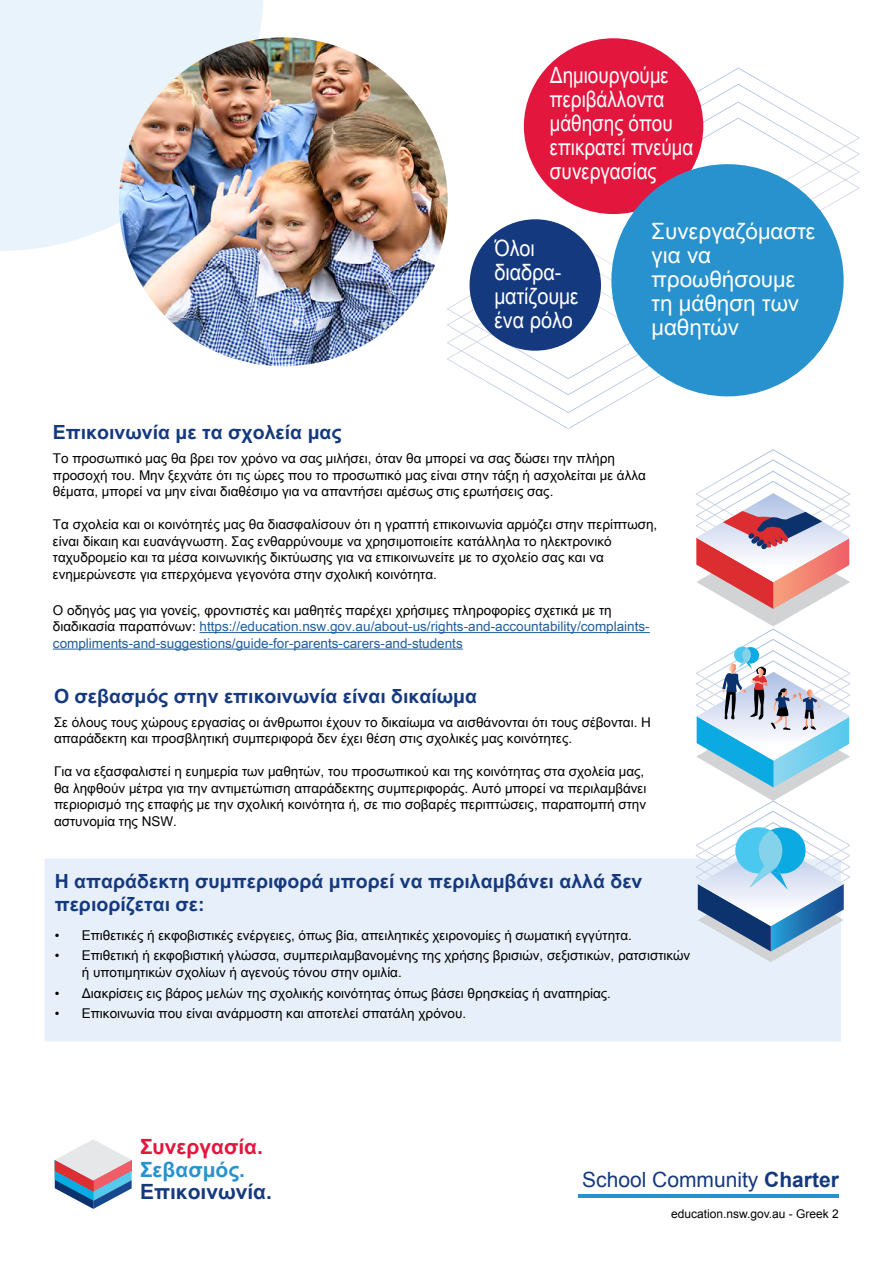
<style>
.page{position:relative;width:893px;height:1263px;background:#fff}
.page>*{position:absolute;margin:0;border:0;box-sizing:border-box;transform-origin:0 0}
.White_circle{font:22.5px/24px "Arial Unicode MS";color:#fff;scale:.84 1}
.White_circle-2{font:22.5px/24px "Arial Unicode MS";color:#fff}
.White_circle-3{font:22.5px/48px "Arial Unicode MS";color:#fff;scale:.88 1}
.t1{font:21px "Arial";color:#15397f}
.t2{font:700 21px "Arial Unicode MS";color:#15397f}
.t3{font:700 21px "Arial Unicode MS";color:#e3173e}
.t4{font:700 21px "Arial Unicode MS";color:#2792ce}
.Heading_2{font:700 19.5px/23.4px "Arial Unicode MS";color:#15397f}
.Text{font:13.5px/16.5px "Arial Unicode MS";color:#000}
.Text-2{font:13.5px "Arial Unicode MS";color:#215e9e}
.t5{font:12px "Arial";color:#000}
.s1{color:#000}
.s2{font-weight:700}
</style>
<div class="page">
<div style="left:0;top:0;width:263px;height:251px;background:#e9f3fb"></div>
<img style="left:119px;top:37px;width:329px;height:329px;border-radius:164px">
<svg style="left:446px;top:68px;width:414px;height:361px"></svg>
<div style="left:524px;top:38px;width:179px;height:176px;background:#e3173e;border-radius:50%"></div>
<div style="left:611px;top:164px;width:233px;height:232px;background:#2792ce;border-radius:50%"></div>
<div style="left:470px;top:219px;width:131px;height:132px;background:#15397f;border-radius:50%"></div>
<div style="left:45px;top:859px;width:796px;height:182px;background:#e7f0fa"></div>
<hr style="left:200px;top:632px;width:450px;height:1px;background:#215e9e">
<hr style="left:53px;top:649px;width:410px;height:1px;background:#215e9e">
<hr style="left:578px;top:1194px;width:261px;height:3px;background:#2792ce">
<svg style="left:695px;top:449px;width:154px;height:513px"></svg>
<svg style="left:55px;top:1139px;width:77px;height:70px"></svg>
<p class="White_circle" style="left:550px;top:63px;width:172px">Δημιουργούμε περιβάλλοντα μάθησης όπου επικρατεί πνεύμα συνεργασίας</p>
<p class="White_circle-3" style="left:494px;top:224px;width:98px">Όλοι ματίζουμε</p>
<p class="White_circle-3" style="left:494px;top:248px;width:91px">διαδρα&shy;ένα ρόλο</p>
<p class="White_circle-2" style="left:652px;top:219px;width:166px">Συνεργαζόμαστε για να προωθήσουμε τη μάθηση των μαθητών</p>
<h2 class="Heading_2" style="left:53px;top:421px;width:290px">Επικοινωνία με τα σχολεία μας</h2>
<p class="Text" style="left:53px;top:450px;width:595px">Το προσωπικό μας θα βρει τον χρόνο να σας μιλήσει, όταν θα μπορεί να σας δώσει την πλήρη προσοχή του. Μην ξεχνάτε ότι τις ώρες που το προσωπικό μας είναι στην τάξη ή ασχολείται με άλλα θέματα, μπορεί να μην είναι διαθέσιμο για να απαντήσει αμέσως στις ερωτήσεις σας.</p>
<p class="Text" style="left:53px;top:516px;width:606px">Τα σχολεία και οι κοινότητές μας θα διασφαλίσουν ότι η γραπτή επικοινωνία αρμόζει στην περίπτωση, είναι δίκαιη και ευανάγνωστη. Σας ενθαρρύνουμε να χρησιμοποιείτε κατάλληλα το ηλεκτρονικό ταχυδρομείο και τα μέσα κοινωνικής δικτύωσης για να επικοινωνείτε με το σχολείο σας και να ενημερώνεστε για επερχόμενα γεγονότα στην σχολική κοινότητα.</p>
<p class="Text" style="left:53px;top:601px;width:560px">Ο οδηγός μας για γονείς, φροντιστές και μαθητές παρέχει χρήσιμες πληροφορίες σχετικά με τη</p>
<p class="Text-2" style="left:53px;top:633px;width:411px">compliments-and-suggestions/guide-for-parents-carers-and-students</p>
<p class="Text-2" style="left:53px;top:617px;width:598px"><span class="s1">διαδικασία παραπόνων:</span> https://education.nsw.gov.au/about-us/rights-and-accountability/complaints-</p>
<h2 class="Heading_2" style="left:54px;top:685px;width:425px">Ο σεβασμός στην επικοινωνία είναι δικαίωμα</h2>
<p class="Text" style="left:54px;top:713px;width:598px">Σε όλους τους χώρους εργασίας οι άνθρωποι έχουν το δικαίωμα να αισθάνονται ότι τους σέβονται Η. απαράδεκτη και προσβλητική συμπεριφορά δεν έχει θέση στις σχολικές μας κοινότητες.</p>
<p class="Text" style="left:54px;top:763px;width:594px">Για να εξασφαλιστεί η ευημερία των μαθητών, του προσωπικού και της κοινότητας στα σχολεία μας, θα ληφθούν μέτρα για την αντιμετώπιση απαράδεκτης συμπεριφοράς. Αυτό μπορεί να περιλαμβάνει περιορισμό της επαφής με την σχολική κοινότητα ,ή σε πιο σοβαρές περιπτώσεις, παραπομπή στην αστυνομία της NSW.</p>
<h2 class="Heading_2" style="left:55px;top:870px;width:589px">Η απαράδεκτη συμπεριφορά μπορεί να περιλαμβάνει αλλά δεν περιορίζεται σε:</h2>
<p class="Text" style="left:82px;top:926px;width:552px">Επιθετικές ή εκφοβιστικές ενέργειες, όπως βία, απειλητικές χειρονομίες ή σωματική εγγύτητα.</p>
<p class="Text" style="left:55px;top:926px;width:6px">•</p>
<p class="Text" style="left:55px;top:947px;width:6px">•</p>
<p class="Text" style="left:55px;top:984px;width:6px">•</p>
<p class="Text" style="left:55px;top:1005px;width:6px">•</p>
<p class="Text" style="left:82px;top:947px;width:610px">Επιθετική ή εκφοβιστική γλώσσα, συμπεριλαμβανομένης της χρήσης βρισιών, σεξιστικών, ρατσιστικών</p>
<p class="Text" style="left:82px;top:963px;width:322px">ή υποτιμητικών σχολίων ή αγενούς τόνου στην ομιλία.</p>
<p class="Text" style="left:82px;top:984px;width:531px">Διακρίσεις εις βάρος μελών της σχολικής κοινότητας όπως βάσει θρησκείας ή αναπηρίας.</p>
<p class="Text" style="left:82px;top:1005px;width:386px">Επικοινωνία που είναι ανάρμοστη και αποτελεί σπατάλη χρόνου.</p>
<h2 class="t3" style="left:140px;top:1131px;width:125px">Συνεργασία.</h2>
<h2 class="t4" style="left:140px;top:1154px;width:107px">Σεβασμός.</h2>
<h2 class="t1" style="left:582px;top:1165px;width:258px">School Community <span class="s2">Charter</span></h2>
<h2 class="t2" style="left:140px;top:1176px;width:134px">Επικοινωνία.</h2>
<p class="t5" style="left:671px;top:1205px;width:169px">education.nsw.gov.au - Greek 2</p>
</div>
